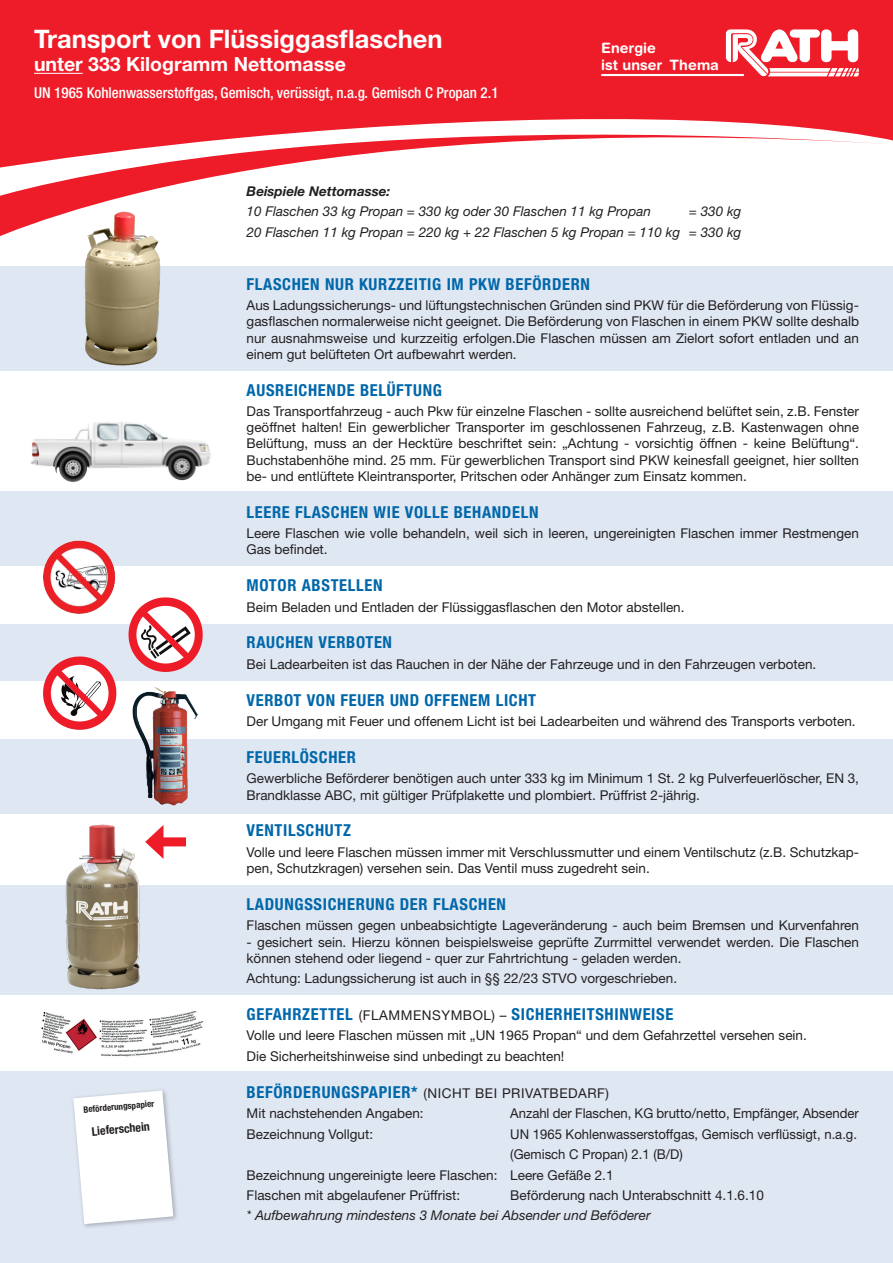
<style>
.page{position:relative;width:893px;height:1263px;background:#fff}
.page>*{position:absolute;margin:0;border:0;box-sizing:border-box;transform-origin:0 0}
.t1{font:700 25.5px "Helvetica Neue LT Std";color:#fff}
.t2{font:700 19.5px "Helvetica Neue LT Std";color:#fff}
.t3{font:700 condensed 16.5px "Helvetica Neue LT Std";letter-spacing:.04em;color:#0067aa}
.t4{font:500 condensed 15px "Helvetica Neue LT Std";color:#fff}
.t5{font:700 14.4px/17.2px "Helvetica Rounded";color:#fff}
.t6{font:13.5px/16.2px "Helvetica Neue LT Std";color:#231f20}
.t7{font:italic 13.5px "Helvetica Neue LT Std";color:#231f20}
.t8{font:13.5px "Helvetica Neue LT Std";letter-spacing:.04em;color:#231f20}
.t9{font:italic 700 13.5px "Helvetica Neue LT Std";color:#231f20}
.t10{font:700 condensed 12px "Helvetica Neue LT Std";color:#231f20}
.t11{font:700 condensed 9px "Helvetica Neue LT Std";color:#231f20}
.s1{font-weight:400;font-stretch:normal;font-size:13.5px;color:#231f20}
.s2{font-weight:700;font-stretch:condensed;font-size:16.5px;color:#0067aa}
</style>
<div class="page">
<div style="left:0;top:267px;width:893px;height:104px;background:#dfe7f3"></div>
<div style="left:0;top:491px;width:893px;height:75px;background:#dfe7f3"></div>
<div style="left:0;top:624px;width:893px;height:56px;background:#dfe7f3"></div>
<div style="left:0;top:739px;width:893px;height:74px;background:#dfe7f3"></div>
<div style="left:0;top:885px;width:893px;height:110px;background:#dfe7f3"></div>
<div style="left:0;top:1071px;width:893px;height:192px;background:#dfe7f3"></div>
<div style="left:0;top:0;width:893px;height:102px;background:#ee1c28"></div>
<svg style="left:0;top:102px;width:893px;height:134px"></svg>
<hr style="left:34px;top:73px;width:49px;height:1px;background:#fff">
<hr style="left:601px;top:74px;width:143px;height:2px;background:#fff">
<svg style="left:726px;top:30px;width:133px;height:46px"></svg>
<img style="left:65px;top:824px;width:75px;height:166px">
<div style="left:156px;top:837px;width:30px;height:9px;background:#ee1c28"></div>
<svg style="left:145px;top:825px;width:18px;height:34px"></svg>
<svg style="left:129px;top:597px;width:74px;height:75px"></svg>
<svg style="left:43px;top:656px;width:73px;height:74px"></svg>
<img style="left:132px;top:687px;width:66px;height:119px">
<img style="left:41px;top:1011px;width:162px;height:46px">
<img style="left:43px;top:540px;width:73px;height:74px">
<div style="left:71px;top:1088px;width:108px;height:142px;background:#231f20;opacity:.3"></div>
<svg style="left:73px;top:1090px;width:100px;height:134px;background:#f8f9fb"></svg>
<img style="left:83px;top:211px;width:80px;height:155px">
<img style="left:30px;top:421px;width:181px;height:61px">
<p class="t1" style="left:34px;top:23px;width:410px">Transport von Flüssiggasflaschen</p>
<p class="t2" style="left:34px;top:52px;width:313px">unter 333 Kilogramm Nettomasse</p>
<p class="t4" style="left:34px;top:84px;width:466px">UN 1965 Kohlenwasserstoffgas, Gemisch, verüssigt, n.a.g. Gemisch C Propan 2.1</p>
<p class="t5" style="left:601px;top:39px;width:119px">Energie<br>ist unser Thema</p>
<p class="t11" style="left:83px;top:1104px;width:72px;rotate:-5deg">Beförderungspapier</p>
<p class="t10" style="left:91px;top:1124px;width:60px;rotate:-5deg">Lieferschein</p>
<p class="t9" style="left:247px;top:183px;width:145px">Beispiele Nettomasse:</p>
<p class="t7" style="left:247px;top:203px;width:406px">10 Flaschen 33 kg Propan = 330 kg oder 30 Flaschen 11 kg Propan</p>
<p class="t7" style="left:689px;top:203px;width:54px">= 330 kg</p>
<p class="t7" style="left:247px;top:224px;width:496px">20 Flaschen 11 kg Propan = 220 kg + 22 Flaschen 5 kg Propan = 110 kg = 330 kg</p>
<p class="t3" style="left:247px;top:274px;width:345px">FLASCHEN NUR KURZZEITIG IM PKW BEFÖRDERN</p>
<p class="t6" style="left:247px;top:297px;width:614px;text-align:justify">Aus Ladungssicherungs- und lüftungstechnischen Gründen sind PKW für die Beförderung von Flüssig&shy;gasflaschen normalerweise nicht geeignet. Die Beförderung von Flaschen in einem PKW sollte deshalb nur ausnahmsweise und kurzzeitig erfolgen.Die Flaschen müssen am Zielort sofort entladen und an einem gut belüfteten Ort aufbewahrt werden.</p>
<p class="t3" style="left:247px;top:380px;width:197px">AUSREICHENDE BELÜFTUNG</p>
<p class="t6" style="left:247px;top:403px;width:614px;text-align:justify">Das Transportfahrzeug - auch Pkw für einzelne Flaschen - sollte ausreichend belüftet sein, z.B. Fenster geöffnet halten! Ein gewerblicher Transporter im geschlossenen Fahrzeug, z.B. Kastenwagen ohne Belüftung, muss an der Hecktüre beschriftet sein: „Achtung - vorsichtig öffnen - keine Belüftung“.<br>Buchstabenhöhe mind. 25 mm. Für gewerblichen Transport sind PKW keinesfall geeignet, hier sollten be- und entlüftete Kleintransporter, Pritschen oder Anhänger zum Einsatz kommen.</p>
<p class="t3" style="left:247px;top:502px;width:293px">LEERE FLASCHEN WIE VOLLE BEHANDELN</p>
<p class="t6" style="left:247px;top:525px;width:614px">Leere Flaschen wie volle behandeln, weil sich in leeren, ungereinigten Flaschen immer Restmengen<br>Gas befindet.</p>
<p class="t3" style="left:247px;top:575px;width:137px">MOTOR ABSTELLEN</p>
<p class="t6" style="left:247px;top:598px;width:439px">Beim Beladen und Entladen der Flüssiggasflaschen den Motor abstellen.</p>
<p class="t3" style="left:247px;top:632px;width:147px">RAUCHEN VERBOTEN</p>
<p class="t6" style="left:247px;top:656px;width:571px">Bei Ladearbeiten ist das Rauchen in der Nähe der Fahrzeuge und in den Fahrzeugen verboten.</p>
<p class="t3" style="left:247px;top:690px;width:291px">VERBOT VON FEUER UND OFFENEM LICHT</p>
<p class="t6" style="left:247px;top:713px;width:610px">Der Umgang mit Feuer und offenem Licht ist bei Ladearbeiten und während des Transports verboten.</p>
<p class="t3" style="left:247px;top:747px;width:111px">FEUERLÖSCHER</p>
<p class="t6" style="left:247px;top:770px;width:614px">Gewerbliche Beförderer benötigen auch unter 333 kg im Minimum 1 St. 2 kg Pulverfeuerlöscher, EN 3,<br>Brandklasse ABC, mit gültiger Prüfplakette und plombiert. Prüffrist 2-jährig.</p>
<p class="t3" style="left:247px;top:820px;width:106px">VENTILSCHUTZ</p>
<p class="t6" style="left:247px;top:844px;width:614px">Volle und leere Flaschen müssen immer mit Verschlussmutter und einem Ventilschutz (z.B. Schutzkap&shy;pen, Schutzkragen) versehen sein. Das Ventil muss zugedreht sein.</p>
<p class="t3" style="left:247px;top:894px;width:261px">LADUNGSSICHERUNG DER FLASCHEN</p>
<p class="t6" style="left:247px;top:917px;width:614px">Flaschen müssen gegen unbeabsichtigte Lageveränderung - auch beim Bremsen und Kurvenfahren</p>
<p class="t6" style="left:247px;top:933px;width:614px">- gesichert sein. Hierzu können beispielsweise geprüfte Zurrmittel verwendet werden. Die Flaschen können stehend oder liegend - quer zur Fahrtrichtung - geladen werden.</p>
<p class="t6" style="left:247px;top:970px;width:432px">Achtung: Ladungssicherung ist auch in §§ 22/23 STVO vorgeschrieben.</p>
<p class="t3" style="left:247px;top:1004px;width:428px">GEFAHRZETTEL <span class="s1">(FLAMMENSYMBOL) –</span> SICHERHEITSHINWEISE</p>
<p class="t6" style="left:247px;top:1027px;width:562px">Volle und leere Flaschen müssen mit „UN 1965 Propan“ und dem Gefahrzettel versehen sein.</p>
<p class="t6" style="left:247px;top:1048px;width:319px">Die Sicherheitshinweise sind unbedingt zu beachten!</p>
<p class="t8" style="left:247px;top:1085px;width:364px"><span class="s2">BEFÖRDERUNGSPAPIER*</span> (NICHT BEI PRIVATBEDARF)</p>
<p class="t6" style="left:247px;top:1105px;width:179px">Mit nachstehenden Angaben:</p>
<p class="t6" style="left:510px;top:1105px;width:350px">Anzahl der Flaschen, KG brutto/netto, Empfänger, Absender</p>
<p class="t6" style="left:247px;top:1125px;width:128px">Bezeichnung Vollgut:</p>
<p class="t6" style="left:510px;top:1125px;width:348px">UN 1965 Kohlenwasserstoffgas, Gemisch verflüssigt, n.a.g.</p>
<p class="t6" style="left:510px;top:1146px;width:174px">(Gemisch C Propan) 2.1 (B/D)</p>
<p class="t6" style="left:247px;top:1166px;width:368px">Bezeichnung ungereinigte leere Flaschen: Leere Gefäße 2.1</p>
<p class="t6" style="left:247px;top:1187px;width:215px">Flaschen mit abgelaufener Prüffrist:</p>
<p class="t6" style="left:510px;top:1187px;width:255px">Beförderung nach Unterabschnitt 4.1.6.10</p>
<p class="t7" style="left:247px;top:1207px;width:405px">* Aufbewahrung mindestens 3 Monate bei Absender und Beföderer</p>
</div>
